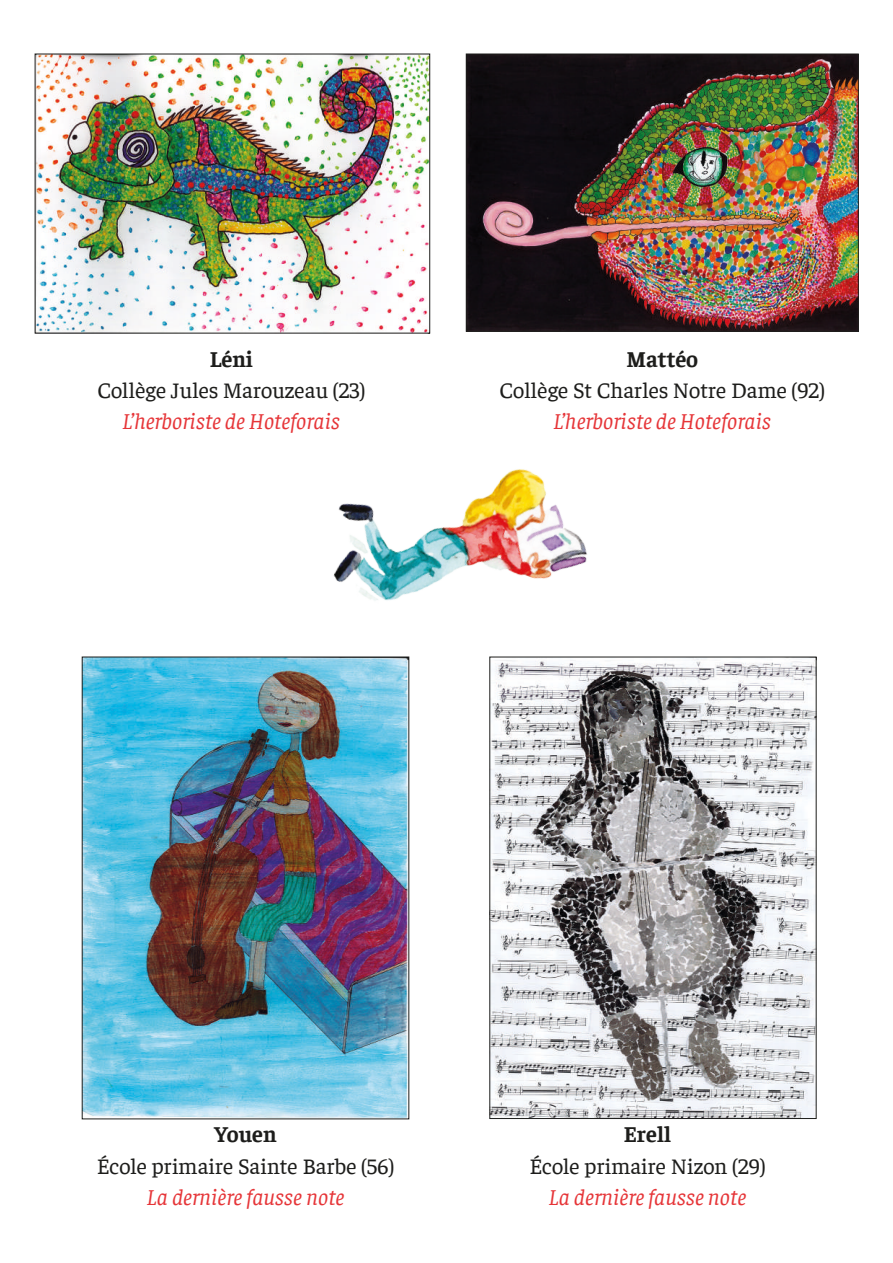
<style>
.page{position:relative;width:893px;height:1263px;background:#fff}
.page>*{position:absolute;margin:0;border:0;box-sizing:border-box;transform-origin:0 0}
.t1{font:22.5px "Faustina";color:#1d1d1b}
.t2{font:italic 22.5px "Faustina";color:#e63538}
.t3{font:700 22.5px "Faustina";color:#1d1d1b}
</style>
<div class="page">
<img style="left:37px;top:56px;width:391px;height:275px">
<img style="left:468px;top:56px;width:389px;height:274px">
<div style="left:466px;top:54px;width:393px;height:278px;border:1px solid #1d1d1b"></div>
<img style="left:84px;top:659px;width:323px;height:458px">
<img style="left:491px;top:659px;width:323px;height:458px">
<img style="left:290px;top:469px;width:332px;height:235px">
<p class="t3" style="left:210px;top:343px;width:45px">Léni</p>
<p class="t1" style="left:97px;top:375px;width:269px">Collège Jules Marouzeau (23)</p>
<p class="t2" style="left:122px;top:406px;width:219px">L’herboriste de Hoteforais</p>
<p class="t3" style="left:626px;top:343px;width:73px">Mattéo</p>
<p class="t1" style="left:500px;top:375px;width:327px">Collège St Charles Notre Dame (92)</p>
<p class="t2" style="left:553px;top:406px;width:219px">L’herboriste de Hoteforais</p>
<p class="t3" style="left:214px;top:1119px;width:64px">Youen</p>
<p class="t1" style="left:97px;top:1151px;width:299px">École primaire Sainte Barbe (56)</p>
<p class="t2" style="left:147px;top:1182px;width:199px">La dernière fausse note</p>
<p class="t3" style="left:624px;top:1119px;width:49px">Erell</p>
<p class="t1" style="left:529px;top:1151px;width:238px">École primaire Nizon (29)</p>
<p class="t2" style="left:549px;top:1182px;width:199px">La dernière fausse note</p>
</div>
